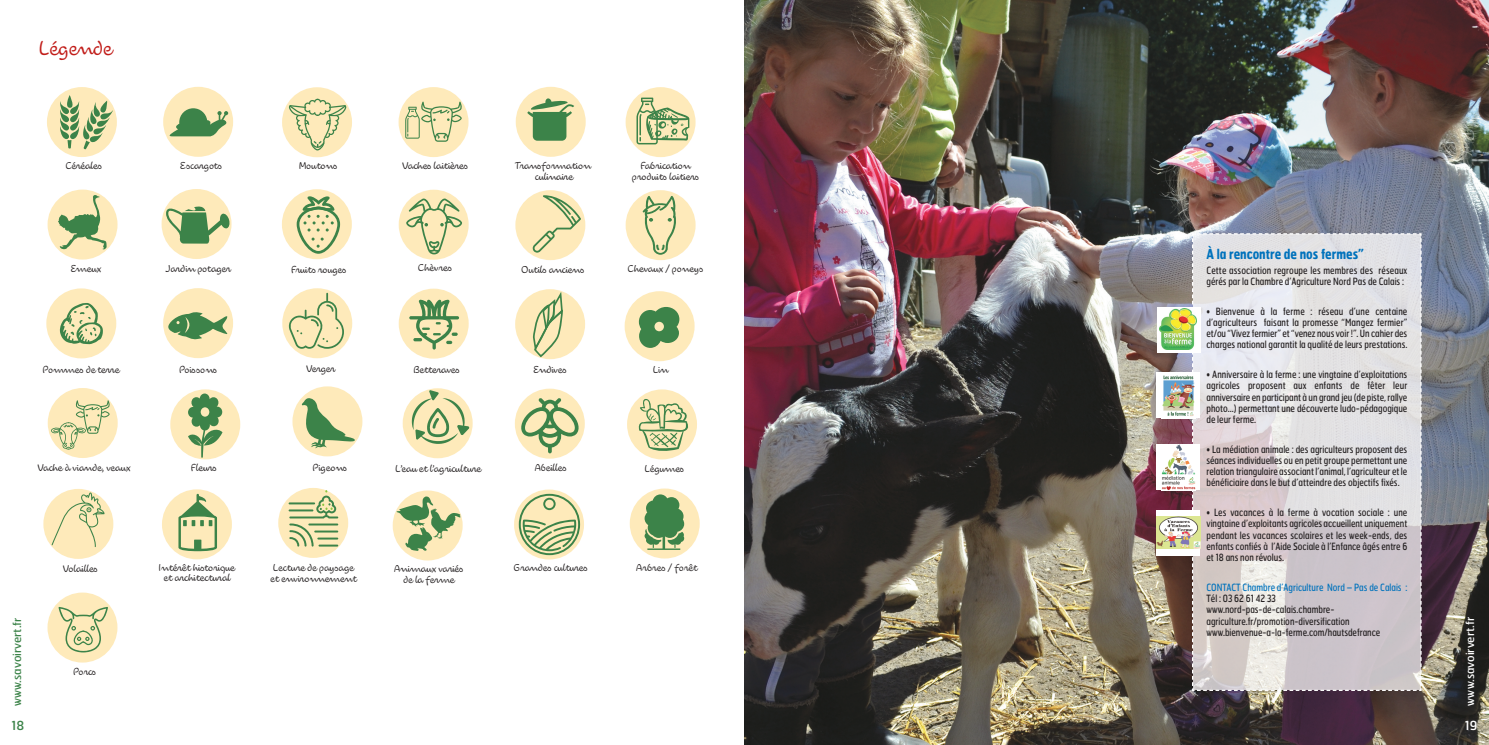
<style>
.page{position:relative;width:1489px;height:745px;background:#fff}
.page>*{position:absolute;margin:0;border:0;box-sizing:border-box;transform-origin:0 0}
.t1{font:300 20px "Rio 2016";color:#c11d19}
.t2{font:700 13.75px "Hermes";color:#0072bc;scale:.8 1}
.t3{font:12.5px "Hermes";color:#3c8349}
.t4{font:12.5px "Hermes";color:#fff}
.t5{font:11.25px "Hermes";color:#3c8349}
.t6{font:11.25px "Hermes";color:#fff}
.t7{font:10px/11.2px "Hermes";color:#231f20;text-align:justify;scale:.8 1}
.t8{font:300 10px/10.6px "Rio 2016";color:#231f20;text-align:center}
.t9{font:10px "Hermes";color:#0072bc;scale:.8 1}
</style>
<div class="page">
<div style="left:46px;top:288px;width:70px;height:70px;background:#feeaba;border-radius:50%"></div>
<div style="left:624px;top:291px;width:70px;height:70px;background:#feeaba;border-radius:50%"></div>
<div style="left:170px;top:389px;width:70px;height:70px;background:#feeaba;border-radius:50%"></div>
<div style="left:43px;top:488px;width:70px;height:70px;background:#feeaba;border-radius:50%"></div>
<div style="left:162px;top:489px;width:70px;height:70px;background:#feeaba;border-radius:50%"></div>
<div style="left:278px;top:487px;width:70px;height:70px;background:#feeaba;border-radius:50%"></div>
<svg style="left:514px;top:489px;width:70px;height:70px"></svg>
<div style="left:627px;top:389px;width:70px;height:70px;background:#feeaba;border-radius:50%"></div>
<div style="left:629px;top:488px;width:70px;height:70px;background:#feeaba;border-radius:50%"></div>
<div style="left:47px;top:592px;width:70px;height:70px;background:#feeaba;border-radius:50%"></div>
<div style="left:402px;top:388px;width:70px;height:70px;background:#feeaba;border-radius:50%"></div>
<div style="left:515px;top:388px;width:69px;height:70px;background:#feeaba;border-radius:50%"></div>
<div style="left:515px;top:289px;width:70px;height:70px;background:#feeaba;border-radius:50%"></div>
<div style="left:625px;top:87px;width:70px;height:70px;background:#feeaba;border-radius:50%"></div>
<div style="left:625px;top:190px;width:70px;height:70px;background:#feeaba;border-radius:50%"></div>
<div style="left:47px;top:87px;width:70px;height:70px;background:#feeaba;border-radius:50%"></div>
<div style="left:282px;top:87px;width:70px;height:70px;background:#feeaba;border-radius:50%"></div>
<div style="left:398px;top:87px;width:70px;height:70px;background:#feeaba;border-radius:50%"></div>
<div style="left:515px;top:87px;width:70px;height:70px;background:#feeaba;border-radius:50%"></div>
<div style="left:515px;top:190px;width:70px;height:70px;background:#feeaba;border-radius:50%"></div>
<div style="left:161px;top:189px;width:70px;height:70px;background:#feeaba;border-radius:50%"></div>
<div style="left:282px;top:189px;width:70px;height:70px;background:#feeaba;border-radius:50%"></div>
<div style="left:399px;top:189px;width:69px;height:70px;background:#feeaba;border-radius:50%"></div>
<div style="left:282px;top:288px;width:70px;height:70px;background:#feeaba;border-radius:50%"></div>
<div style="left:399px;top:288px;width:69px;height:70px;background:#feeaba;border-radius:50%"></div>
<div style="left:163px;top:87px;width:70px;height:70px;background:#feeaba;border-radius:50%"></div>
<div style="left:48px;top:189px;width:69px;height:70px;background:#feeaba;border-radius:50%"></div>
<div style="left:163px;top:288px;width:70px;height:70px;background:#feeaba;border-radius:50%"></div>
<div style="left:48px;top:388px;width:70px;height:69px;background:#feeaba;border-radius:50%"></div>
<div style="left:392px;top:490px;width:70px;height:70px;background:#feeaba;border-radius:50%"></div>
<div style="left:292px;top:386px;width:70px;height:70px;background:#feeaba;border-radius:50%"></div>
<svg style="left:533px;top:292px;width:30px;height:65px"></svg>
<svg style="left:519px;top:493px;width:61px;height:61px;background:#cad0a1"></svg>
<svg style="left:60px;top:303px;width:43px;height:41px"></svg>
<svg style="left:59px;top:95px;width:54px;height:55px"></svg>
<svg style="left:639px;top:307px;width:40px;height:41px"></svg>
<svg style="left:166px;top:204px;width:64px;height:39px"></svg>
<svg style="left:636px;top:97px;width:53px;height:47px"></svg>
<svg style="left:289px;top:99px;width:57px;height:51px"></svg>
<svg style="left:297px;top:196px;width:43px;height:57px"></svg>
<svg style="left:288px;top:292px;width:56px;height:56px"></svg>
<svg style="left:188px;top:393px;width:34px;height:64px"></svg>
<svg style="left:52px;top:492px;width:52px;height:54px"></svg>
<svg style="left:638px;top:398px;width:51px;height:54px"></svg>
<svg style="left:412px;top:390px;width:57px;height:53px"></svg>
<svg style="left:642px;top:196px;width:34px;height:58px"></svg>
<svg style="left:406px;top:198px;width:56px;height:56px"></svg>
<svg style="left:409px;top:299px;width:50px;height:50px"></svg>
<svg style="left:178px;top:493px;width:39px;height:58px"></svg>
<svg style="left:644px;top:494px;width:40px;height:55px"></svg>
<svg style="left:519px;top:397px;width:61px;height:56px"></svg>
<svg style="left:527px;top:98px;width:47px;height:43px"></svg>
<svg style="left:532px;top:195px;width:49px;height:57px"></svg>
<svg style="left:288px;top:490px;width:50px;height:56px"></svg>
<svg style="left:58px;top:607px;width:50px;height:45px"></svg>
<svg style="left:169px;top:108px;width:59px;height:28px"></svg>
<svg style="left:58px;top:195px;width:49px;height:54px"></svg>
<svg style="left:302px;top:397px;width:53px;height:51px"></svg>
<svg style="left:168px;top:312px;width:60px;height:28px"></svg>
<svg style="left:405px;top:101px;width:57px;height:41px"></svg>
<svg style="left:51px;top:400px;width:59px;height:49px"></svg>
<svg style="left:396px;top:496px;width:64px;height:54px"></svg>
<img style="left:744px;top:0;width:744px;height:744px">
<svg style="left:1191px;top:232px;width:230px;height:459px;background:#dcd7d9"></svg>
<div style="left:1156px;top:306px;width:44px;height:46px;background:#fff"></div>
<img style="left:1159px;top:308px;width:37px;height:41px">
<div style="left:1156px;top:372px;width:43px;height:46px;background:#fff"></div>
<img style="left:1162px;top:375px;width:33px;height:41px">
<div style="left:1156px;top:444px;width:44px;height:45px;background:#fff"></div>
<img style="left:1161px;top:444px;width:34px;height:45px">
<div style="left:1156px;top:509px;width:44px;height:46px;background:#fff"></div>
<img style="left:1156px;top:516px;width:44px;height:32px">
<h1 class="t1" style="left:38px;top:36px;width:75px">Légende</h1>
<p class="t8" style="left:65px;top:160px;width:38px">Céréales</p>
<p class="t8" style="left:180px;top:160px;width:43px">Escargots</p>
<p class="t8" style="left:299px;top:160px;width:40px">Moutons</p>
<p class="t8" style="left:402px;top:160px;width:67px">Vaches laitières</p>
<p class="t8" style="left:515px;top:160px;width:77px">Transformation culinaire</p>
<p class="t8" style="left:631px;top:160px;width:69px">Fabrication produits laitiers</p>
<h2 class="t2" style="left:1206px;top:246px;width:198px">À la rencontre de nos fermes”</h2>
<p class="t7" style="left:1206px;top:264px;width:252px">Cette association regroupe les membres des réseaux gérés par la Chambre d’Agriculture Nord Pas de Calais :</p>
<p class="t7" style="left:1206px;top:305px;width:252px">• Bienvenue à la ferme : réseau d’une centaine d’agriculteurs faisant la promesse “Mangez fermier” et/ou “Vivez fermier” et “venez nous voir !”. Un cahier des charges national garantit la qualité de leurs prestations.</p>
<p class="t7" style="left:1206px;top:368px;width:252px">• Anniversaire à la ferme : une vingtaine d’exploitations agricoles proposent aux enfants de fêter leur anniversaire en participant à un grand jeu (de piste, rallye photo...) permettant une découverte ludo-pédagogique de leur ferme.</p>
<p class="t7" style="left:1206px;top:443px;width:252px">• La médiation animale : des agriculteurs proposent des séances individuelles ou en petit groupe permettant une relation triangulaire associant l’animal, l’agriculteur et le bénéficiaire dans le but d’atteindre des objectifs fixés.</p>
<p class="t7" style="left:1206px;top:506px;width:252px">• Les vacances à la ferme à vocation sociale : une vingtaine d’exploitants agricoles accueillent uniquement pendant les vacances scolaires et les week-ends, des enfants confiés à l’Aide Sociale à l’Enfance âgés entre 6 et 18 ans non révolus.</p>
<p class="t9" style="left:1206px;top:581px;width:252px">CONTACT Chambre d’Agriculture Nord – Pas de Calais :</p>
<p class="t7" style="left:1206px;top:592px;width:219px;text-align:left">Tél : 03 62 61 42 33 www.nord-pas-de-calais.chambre&shy;agriculture.fr/promotion-diversification www.bienvenue-a-la-ferme.com/hautsdefrance</p>
<p class="t8" style="left:165px;top:263px;width:67px">Jardin potager</p>
<p class="t8" style="left:291px;top:263px;width:57px">Fruits rouges</p>
<p class="t8" style="left:418px;top:262px;width:36px">Chèvres</p>
<p class="t8" style="left:521px;top:263px;width:65px">Outils anciens</p>
<p class="t8" style="left:627px;top:263px;width:77px">Chevaux / poneys</p>
<p class="t8" style="left:71px;top:263px;width:32px">Emeux</p>
<p class="t8" style="left:43px;top:364px;width:78px">Pommes de terre</p>
<p class="t8" style="left:179px;top:364px;width:40px">Poissons</p>
<p class="t8" style="left:306px;top:363px;width:30px">Verger</p>
<p class="t8" style="left:413px;top:364px;width:48px">Betteraves</p>
<p class="t8" style="left:533px;top:364px;width:35px">Endives</p>
<p class="t8" style="left:653px;top:364px;width:17px">Lin</p>
<p class="t8" style="left:191px;top:462px;width:27px">Fleurs</p>
<p class="t8" style="left:312px;top:462px;width:36px">Pigeons</p>
<p class="t8" style="left:395px;top:462px;width:88px">L’eau et l’agriculture</p>
<p class="t8" style="left:534px;top:462px;width:33px">Abeilles</p>
<p class="t8" style="left:644px;top:462px;width:41px">Légumes</p>
<p class="t8" style="left:37px;top:462px;width:94px">Vache à viande, veaux</p>
<p class="t8" style="left:63px;top:562px;width:36px">Volailles</p>
<p class="t8" style="left:159px;top:561px;width:78px">Intérêt historique et architectural</p>
<p class="t8" style="left:270px;top:562px;width:88px;text-align:left">Lecture de paysage et environnement</p>
<p class="t8" style="left:394px;top:563px;width:71px">Animaux variés de la ferme</p>
<p class="t8" style="left:513px;top:562px;width:76px">Grandes cultures</p>
<p class="t8" style="left:636px;top:562px;width:63px">Arbres / forêt</p>
<p class="t5" style="left:11px;top:705px;width:90px;rotate:-90deg">www.savoirvert.fr</p>
<p class="t6" style="left:1463px;top:705px;width:90px;rotate:-90deg">www.savoirvert.fr</p>
<p class="t8" style="left:73px;top:665px;width:25px">Porcs</p>
<p class="t3" style="left:12px;top:718px;width:14px">18</p>
<p class="t4" style="left:1464px;top:718px;width:14px">19</p>
</div>
